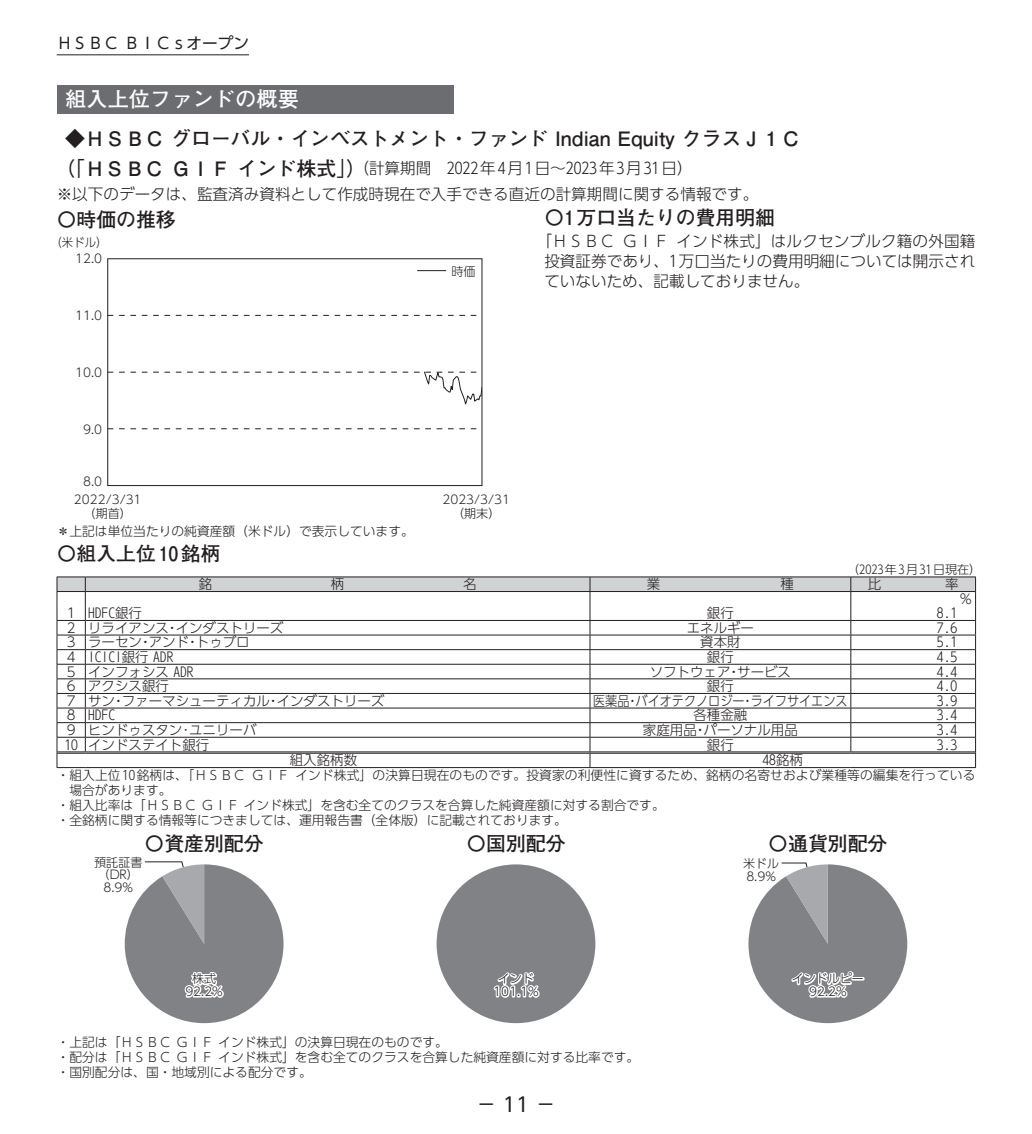
<style>
.page{position:relative;width:1032px;height:1134px;background:#fff}
.page>*{position:absolute;margin:0;border:0;box-sizing:border-box;transform-origin:0 0}
.t1{font:700 21.2px "Futo Go B101 Pro";color:#fff}
.t2{font:700 19.8px "Futo Go B101 Pro";color:#231f20}
.t3{font:19.8px "UD Shin Go Pro";color:#231f20}
.t4{font:300 15.6px/20px "UD Shin Go Pro";color:#231f20}
.t5{font:15.6px "UD Shin Go Pro";color:#231f20}
.t6{font:300 13.4px "UD Shin Go Pro";color:#231f20}
.t7{font:300 13.4px "UD Shin Go Pro";color:#231f20;scale:.9 1}
.t8{font:300 12.8px/14.8px "UD Shin Go Pro";color:#231f20}
.t9{font:300 12px/12.8px "UD Shin Go Pro";color:#231f20;text-align:center}
.t10{font:300 12px "UD Shin Go Pro";color:#231f20;scale:.95 1}
.s1{font-family:"Futo Go B101 Pro";font-weight:700;font-size:19.8px}
</style>
<div class="page">
<div style="left:57px;top:85px;width:397px;height:28px;background:#6c6d70"></div>
<svg style="left:109px;top:428px;width:368px;height:1px"></svg>
<svg style="left:109px;top:315px;width:368px;height:1px"></svg>
<svg style="left:109px;top:371px;width:371px;height:34px"></svg>
<div style="left:107px;top:258px;width:375px;height:228px;border:1px solid #231f20"></div>
<svg style="left:417px;top:270px;width:29px;height:1px"></svg>
<svg style="left:57px;top:577px;width:919px;height:191px"></svg>
<svg style="left:125px;top:861px;width:158px;height:162px"></svg>
<div style="left:437px;top:864px;width:158px;height:159px;background:#808285;border-radius:50%"></div>
<svg style="left:493px;top:972px;width:47px;height:26px"></svg>
<svg style="left:748px;top:862px;width:159px;height:161px"></svg>
<hr style="left:57px;top:54px;width:192px;height:1px;background:#231f20">
<p class="t5" style="left:57px;top:31px;width:194px">ＨＳＢＣ ＢＩＣｓオープン</p>
<h1 class="t1" style="left:65px;top:82px;width:235px">組入上位ファンドの概要</h1>
<h2 class="t2" style="left:65px;top:123px;width:737px">◆ＨＳＢＣ グローバル・インベストメント・ファンド Indian Equity クラスＪ１Ｃ</h2>
<p class="t4" style="left:55px;top:155px;width:705px;line-height:25.8px"><span class="s1">（「ＨＳＢＣ ＧＩＦ インド株式」）</span>（計算期間　2022年4月1日～2023年3月31日）<br>※以下のデータは、監査済み資料として作成時現在で入手できる直近の計算期間に関する情報です。</p>
<p class="t10" style="left:50px;top:232px;width:62px">（米ドル）</p>
<h2 class="t2" style="left:544px;top:202px;width:232px">〇1万口当たりの費用明細</h2>
<p class="t4" style="left:544px;top:230px;width:433px;text-align:justify;text-indent:-8px">「ＨＳＢＣ ＧＩＦ インド株式」はルクセンブルク籍の外国籍投資証券であり、1万口当たりの費用明細については開示されていないため、記載しておりません。</p>
<h2 class="t2" style="left:57px;top:204px;width:121px">〇時価の推移</h2>
<p class="t9" style="left:75px;top:252px;width:28px">12.0</p>
<p class="t9" style="left:451px;top:264px;width:26px">時価</p>
<p class="t9" style="left:75px;top:309px;width:28px">11.0</p>
<p class="t9" style="left:75px;top:365px;width:28px">10.0</p>
<p class="t9" style="left:83px;top:422px;width:20px">9.0</p>
<p class="t9" style="left:83px;top:474px;width:20px">8.0</p>
<p class="t9" style="left:74px;top:492px;width:69px;line-height:14.2px">2022/3/31（期首）</p>
<p class="t9" style="left:442px;top:492px;width:69px;line-height:14.2px">2023/3/31（期末）</p>
<p class="t8" style="left:57px;top:524px;width:359px">＊上記は単位当たりの純資産額（米ドル）で表示しています。</p>
<h2 class="t2" style="left:57px;top:538px;width:165px">〇組入上位10銘柄</h2>
<p class="t9" style="left:847px;top:563px;width:136px">（2023年3月31日現在）</p>
<p class="t6" style="left:199px;top:573px;width:15px">銘</p>
<p class="t6" style="left:331px;top:573px;width:15px">柄</p>
<p class="t6" style="left:463px;top:573px;width:15px">名</p>
<p class="t6" style="left:647px;top:573px;width:15px">業</p>
<p class="t6" style="left:781px;top:573px;width:15px">種</p>
<p class="t6" style="left:868px;top:573px;width:15px">比</p>
<p class="t6" style="left:945px;top:573px;width:15px">率</p>
<p class="t6" style="left:959px;top:588px;width:15px">％</p>
<p class="t6" style="left:64px;top:602px;width:79px">1 HDFC銀行</p>
<p class="t6" style="left:707px;top:602px;width:28px">銀行</p>
<p class="t6" style="left:937px;top:602px;width:22px">8.1</p>
<p class="t6" style="left:64px;top:617px;width:220px">2 リライアンス・インダストリーズ</p>
<p class="t6" style="left:687px;top:617px;width:69px">エネルギー</p>
<p class="t6" style="left:937px;top:617px;width:22px">7.6</p>
<p class="t6" style="left:64px;top:631px;width:187px">3 ラーセン・アンド・トゥブロ</p>
<p class="t6" style="left:700px;top:631px;width:42px">資本財</p>
<p class="t6" style="left:937px;top:631px;width:22px">5.1</p>
<p class="t6" style="left:64px;top:646px;width:111px">4 ICICI銀行 ADR</p>
<p class="t6" style="left:707px;top:646px;width:28px">銀行</p>
<p class="t6" style="left:937px;top:646px;width:22px">4.5</p>
<p class="t6" style="left:64px;top:661px;width:131px">5 インフォシス ADR</p>
<p class="t6" style="left:650px;top:661px;width:143px">ソフトウェア・サービス</p>
<p class="t6" style="left:937px;top:661px;width:22px">4.4</p>
<p class="t6" style="left:64px;top:675px;width:106px">6 アクシス銀行</p>
<p class="t6" style="left:707px;top:675px;width:28px">銀行</p>
<p class="t6" style="left:937px;top:675px;width:22px">4.0</p>
<p class="t6" style="left:64px;top:690px;width:321px">7 サン・ファーマシューティカル・インダストリーズ</p>
<p class="t7" style="left:593px;top:690px;width:284px">医薬品・バイオテクノロジー・ライフサイエンス</p>
<p class="t6" style="left:937px;top:690px;width:22px">3.9</p>
<p class="t6" style="left:64px;top:704px;width:52px">8 HDFC</p>
<p class="t6" style="left:693px;top:704px;width:55px">各種金融</p>
<p class="t6" style="left:937px;top:704px;width:22px">3.4</p>
<p class="t6" style="left:64px;top:719px;width:194px">9 ヒンドゥスタン･ユニリーバ</p>
<p class="t6" style="left:643px;top:719px;width:156px">家庭用品・パーソナル用品</p>
<p class="t6" style="left:937px;top:719px;width:22px">3.4</p>
<p class="t6" style="left:64px;top:734px;width:146px">10 インドステイト銀行</p>
<p class="t6" style="left:707px;top:734px;width:28px">銀行</p>
<p class="t6" style="left:937px;top:734px;width:22px">3.3</p>
<p class="t6" style="left:290px;top:749px;width:69px">組入銘柄数</p>
<p class="t6" style="left:762px;top:749px;width:42px">48銘柄</p>
<p class="t8" style="left:57px;top:767px;width:920px">・ 組入上位10銘柄は、「ＨＳＢＣ ＧＩＦ インド株式」の決算日現在のものです。投資家の利便性に資するため、銘柄の名寄せおよび業種等の編集を行っている</p>
<p class="t8" style="left:69px;top:782px;width:104px">場合があります。</p>
<p class="t8" style="left:57px;top:797px;width:610px">・組入比率は「ＨＳＢＣ ＧＩＦ インド株式」を含む全てのクラスを合算した純資産額に対する割合です。</p>
<p class="t8" style="left:57px;top:812px;width:512px">・全銘柄に関する情報等につきましては、運用報告書（全体版）に記載されております。</p>
<h2 class="t2" style="left:145px;top:827px;width:121px">〇資産別配分</h2>
<h2 class="t2" style="left:768px;top:827px;width:121px">〇通貨別配分</h2>
<h2 class="t2" style="left:466px;top:827px;width:101px">〇国別配分</h2>
<p class="t9" style="left:94px;top:855px;width:50px">預託証書（DR）<br>8.9%</p>
<p class="t9" style="left:743px;top:857px;width:38px;text-align:left">米ドル<br>8.9%</p>
<p class="t9" style="left:185px;top:972px;width:39px">株式<br>92.2%</p>
<p class="t9" style="left:493px;top:972px;width:47px">インド<br>101.1%</p>
<p class="t9" style="left:792px;top:972px;width:74px">インドルピー<br>92.2%</p>
<p class="t8" style="left:57px;top:1034px;width:584px">・上記は「ＨＳＢＣ ＧＩＦ インド株式」の決算日現在のものです。<br>・配分は「ＨＳＢＣ ＧＩＦ インド株式」を含む全てのクラスを合算した純資産額に対する比率です。・国別配分は、国・地域別による配分です。</p>
<h2 class="t3" style="left:476px;top:1088px;width:81px">－ 11 －</h2>
</div>
